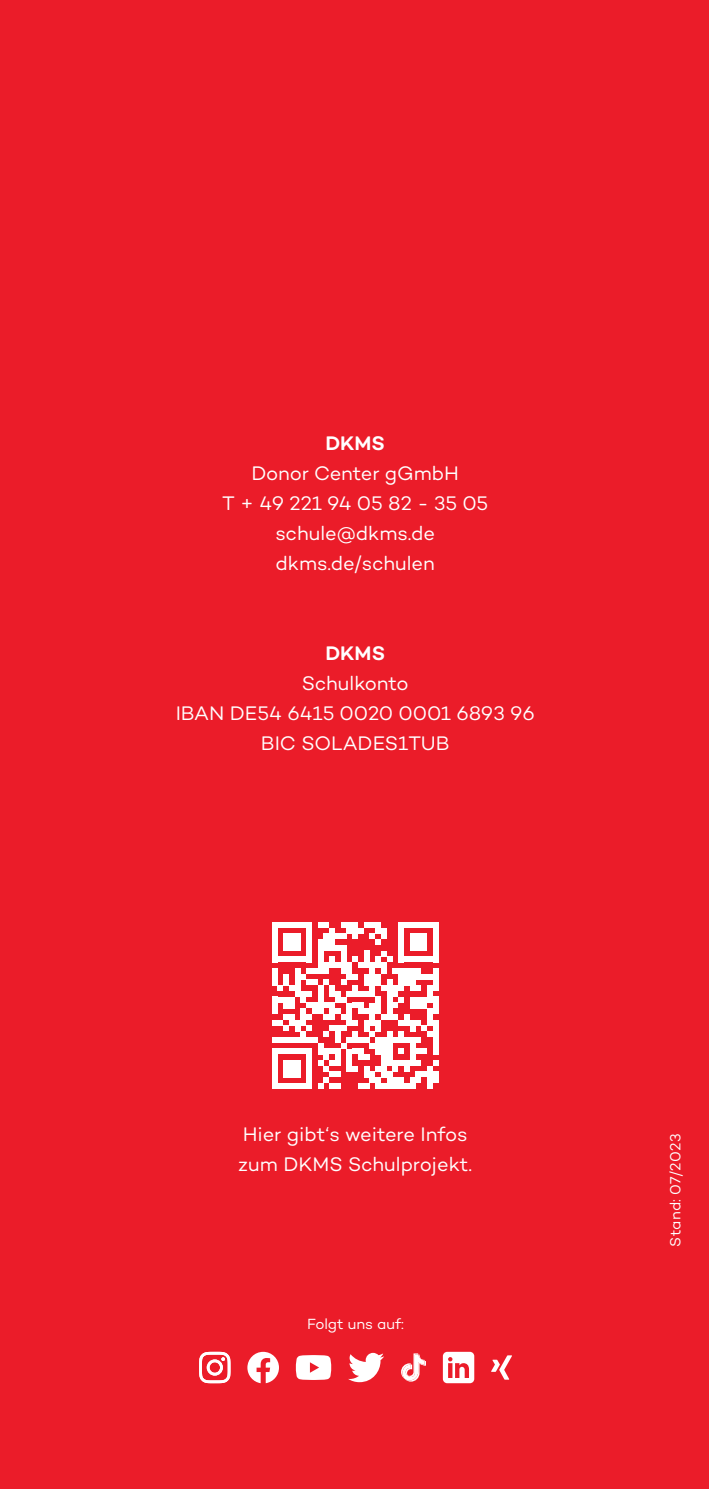
<style>
.page{position:relative;width:709px;height:1489px;background:#fff}
.page>*{position:absolute;margin:0;border:0;box-sizing:border-box;transform-origin:0 0}
.t1{font:20px/30px "DKMS Custom";letter-spacing:-.005em;color:#fff;text-align:center}
.t2{font:500 20px "DKMS Custom";color:#fff}
.t3{font:15px "DKMS Custom";letter-spacing:.02em;color:#fff}
.t4{font:15px "DKMS Custom";color:#fff}
</style>
<div class="page">
<div style="left:0;top:0;width:709px;height:1488px;background:#eb1c29"></div>
<svg style="left:199px;top:1351px;width:313px;height:33px"></svg>
<svg style="left:272px;top:922px;width:166px;height:166px"></svg>
<div style="left:433px;top:1071px;width:5px;height:11px;background:#fff"></div>
<p class="t2" style="left:325px;top:431px;width:61px">DKMS</p>
<p class="t1" style="left:222px;top:458px;width:267px">Donor Center gGmbH<br>T + 49 221 94 05 82 - 35 05 schule@dkms.de dkms.de/schulen</p>
<p class="t2" style="left:325px;top:641px;width:61px">DKMS</p>
<p class="t1" style="left:176px;top:668px;width:360px">Schulkonto<br>IBAN DE54 6415 0020 0001 6893 96<br>BIC SOLADES1TUB</p>
<p class="t1" style="left:238px;top:1118px;width:235px;text-align:left">Hier gibt‘s weitere Infos zum DKMS Schulprojekt.</p>
<p class="t4" style="left:307px;top:1313px;width:98px">Folgt uns auf:</p>
<p class="t3" style="left:666px;top:1246px;width:114px;rotate:-90deg">Stand: 07/2023</p>
</div>
